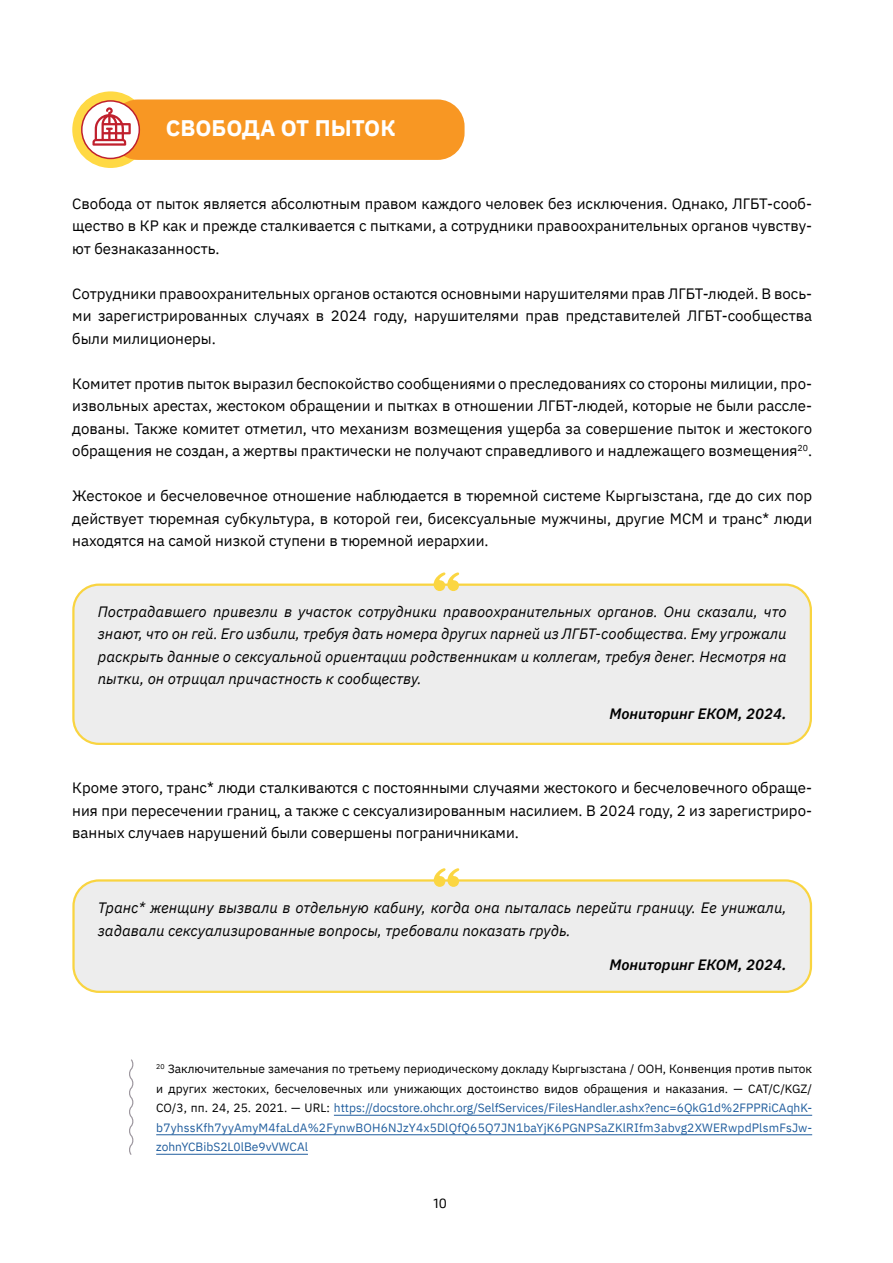
<style>
.page{position:relative;width:893px;height:1263px;background:#fff}
.page>*{position:absolute;margin:0;border:0;box-sizing:border-box;transform-origin:0 0}
.t1{font:700 22.5px "IBM Plex Sans";color:#fff}
.t2{font:15px/22.5px "IBM Plex Sans";color:#000;text-align:justify}
.t3{font:italic 15px/22.5px "IBM Plex Sans";color:#000;text-align:justify}
.t4{font:italic 600 15px "IBM Plex Sans";color:#000}
.t5{font:13.5px "Exo 2";color:#000}
.t6{font:12px/19.5px "IBM Plex Sans";color:#000;text-align:justify}
.s1{color:#215e9e}
</style>
<div class="page">
<div style="left:73px;top:585px;width:738px;height:159px;background:#ededed;border-radius:26px"></div>
<div style="left:72px;top:583px;width:740px;height:162px;border:2px solid #f9d440;border-radius:26px"></div>
<div style="left:74px;top:880px;width:737px;height:112px;background:#ededed;border-radius:26px"></div>
<div style="left:72px;top:879px;width:740px;height:114px;border:2px solid #f9d440;border-radius:26px"></div>
<svg style="left:434px;top:572px;width:25px;height:19px"></svg>
<svg style="left:434px;top:868px;width:25px;height:19px"></svg>
<div style="left:72px;top:91px;width:77px;height:77px;background:#ffd944;border-radius:50%"></div>
<div style="left:111px;top:99px;width:354px;height:61px;background:#f89723;border-radius:27px"></div>
<div style="left:82px;top:101px;width:57px;height:57px;background:#fff;border-radius:50%"></div>
<div style="left:81px;top:100px;width:59px;height:59px;border:2px solid #c0202d;border-radius:50%"></div>
<svg style="left:92px;top:107px;width:39px;height:39px"></svg>
<hr style="left:334px;top:1115px;width:478px;height:1px;background:#215e9e">
<hr style="left:156px;top:1134px;width:656px;height:1px;background:#215e9e">
<hr style="left:156px;top:1154px;width:152px;height:1px;background:#215e9e">
<svg style="left:129px;top:1059px;width:5px;height:96px"></svg>
<h1 class="t1" style="left:166px;top:110px;width:231px">СВОБОДА ОТ ПЫТОК</h1>
<p class="t2" style="left:72px;top:191px;width:741px">Свобода от пыток является абсолютным правом каждого человек без исключения. Однако, ЛГБТ-сооб&shy;щество в КР как и прежде сталкивается с пытками, а сотрудники правоохранительных органов чувству&shy;ют безнаказанность.</p>
<p class="t2" style="left:72px;top:281px;width:741px">Сотрудники правоохранительных органов остаются основными нарушителями прав ЛГБТ-людей. В вось&shy;ми зарегистрированных случаях в 2024 году, нарушителями прав представителей ЛГБТ-сообщества были милиционеры.</p>
<p class="t2" style="left:72px;top:371px;width:741px">Комитет против пыток выразил беспокойство сообщениями о преследованиях со стороны милиции, про&shy;извольных арестах, жестоком обращении и пытках в отношении ЛГБТ-людей, которые не были рассле&shy;дованы. Также комитет отметил, что механизм возмещения ущерба за совершение пыток и жестокого обращения не создан, а жертвы практически не получают справедливого и надлежащего возмещения<sup>20</sup>.</p>
<p class="t2" style="left:72px;top:483px;width:741px">Жестокое и бесчеловечное отношение наблюдается в тюремной системе Кыргызстана, где до сих пор действует тюремная субкультура, в которой геи, бисексуальные мужчины, другие МСМ и транс* люди находятся на самой низкой ступени в тюремной иерархии.</p>
<p class="t3" style="left:98px;top:599px;width:690px">Пострадавшего привезли в участок сотрудники правоохранительных органов. Они сказали, что знают, что он гей. Его избили, требуя дать номера других парней из ЛГБТ-сообщества. Ему угрожали раскрыть данные о сексуальной ориентации родственникам и коллегам, требуя денег. Несмотря на пытки, он отрицал причастность к сообществу.</p>
<p class="t4" style="left:609px;top:702px;width:179px">Мониторинг ЕКОМ, 2024.</p>
<p class="t2" style="left:72px;top:775px;width:741px">Кроме этого, транс* люди сталкиваются с постоянными случаями жестокого и бесчеловечного обраще&shy;ния при пересечении границ, а также с сексуализированным насилием. В 2024 году, 2 из зарегистриро&shy;ванных случаев нарушений были совершены пограничниками.</p>
<p class="t3" style="left:98px;top:895px;width:690px">Транс* женщину вызвали в отдельную кабину, когда она пыталась перейти границу. Ее унижали, задавали сексуализированные вопросы, требовали показать грудь.</p>
<p class="t4" style="left:609px;top:953px;width:179px">Мониторинг ЕКОМ, 2024.</p>
<p class="t6" style="left:156px;top:1058px;width:657px"><sup>20</sup> Заключительные замечания по третьему периодическому докладу Кыргызстана / ООН, Конвенция против пыток и других жестоких, бесчеловечных или унижающих достоинство видов обращения и наказания. — CAT/C/KGZ/ CO/3, пп. 24, 25. 2021. — URL: <span class="s1">https://docstore.ohchr.org/SelfServices/FilesHandler.ashx?enc=6QkG1d%2FPPRiCAqhK&shy;b7yhssKfh7yyAmyM4faLdA%2FynwBOH6NJzY4x5DlQfQ65Q7JN1baYjK6PGNPSaZKlRIfm3abvg2XWERwpdPlsmFsJw&shy;zohnYCBibS2L0lBe9vVWCAl</span></p>
<p class="t5" style="left:433px;top:1195px;width:15px">10</p>
</div>
